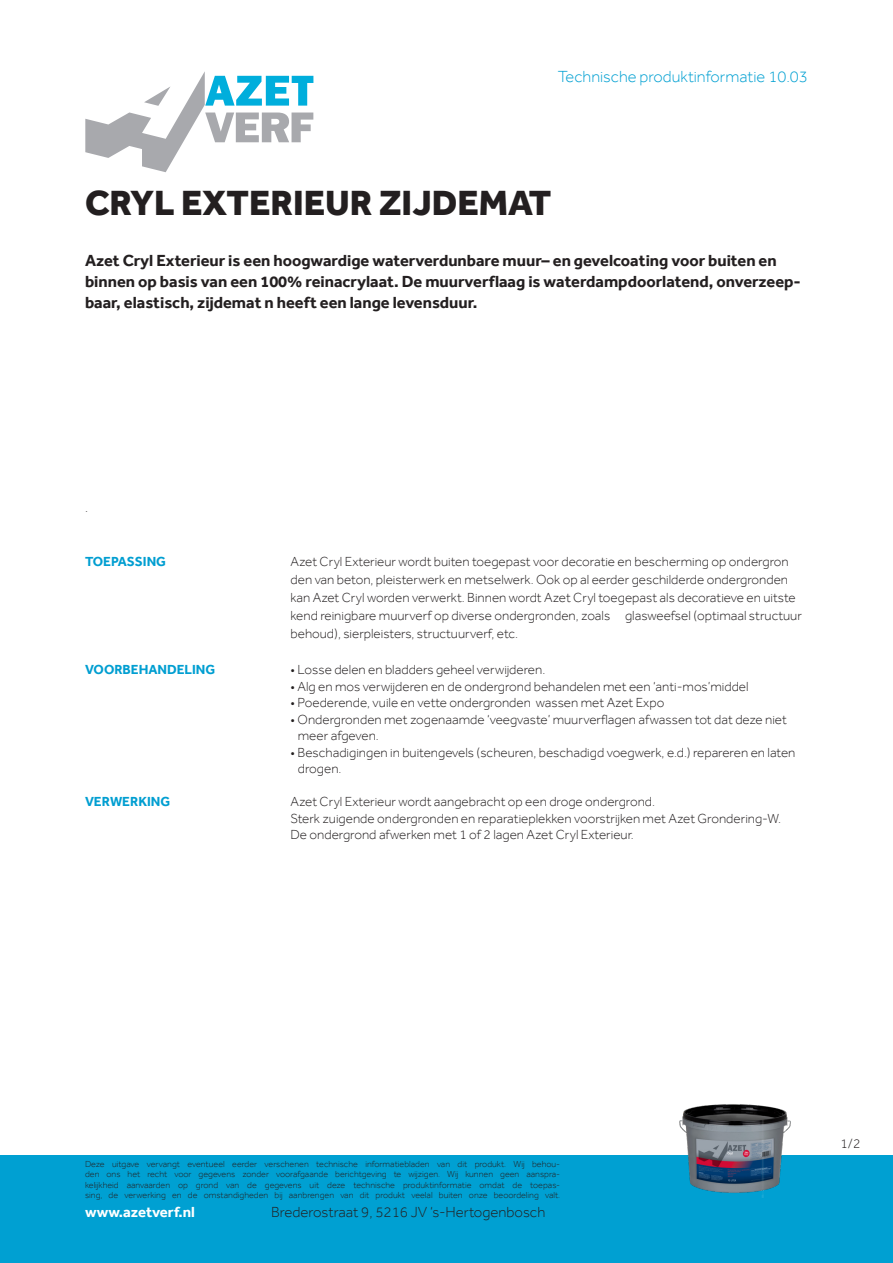
<style>
.page{position:relative;width:893px;height:1263px;background:#fff}
.page>*{position:absolute;margin:0;border:0;box-sizing:border-box;transform-origin:0 0}
.kop_product{font:800 36px "Effra";color:#231f20}
.intro_product{font:700 16.5px/21px "Effra";color:#231f20}
.nummer_rechts_boven{font:300 16.5px "Effra";color:#00a0d2}
.body{font:300 15px "Effra";color:#231f20}
.body-2{font:700 15px "Effra";color:#fff}
.body-3{font:300 13.5px "Effra";color:#231f20}
.body-4{font:700 13.5px "Effra";color:#019ed1}
.body-5{font:300 9px/10.5px "Effra";color:#231f20;text-align:justify}
</style>
<div class="page">
<div style="left:0;top:1155px;width:893px;height:108px;background:#00a0d2"></div>
<svg style="left:85px;top:71px;width:229px;height:101px"></svg>
<img style="left:679px;top:1104px;width:112px;height:94px">
<p class="nummer_rechts_boven" style="left:558px;top:66px;width:252px">Technische produktinformatie 10.03</p>
<p class="kop_product" style="left:85px;top:182px;width:468px">CRYL EXTERIEUR ZIJDEMAT</p>
<p class="intro_product" style="left:85px;top:250px;width:717px">Azet Cryl Exterieur is een hoogwardige waterverdunbare muur– en gevelcoating voor buiten en binnen op basis van een 100% reinacrylaat. De muurverflaag is waterdampdoorlatend, onverzeep&shy;baar, elastisch, zijdemat n heeft een lange levensduur.</p>
<p class="body-3" style="left:85px;top:499px;width:4px">.</p>
<p class="body-4" style="left:85px;top:553px;width:82px">TOEPASSING</p>
<p class="body-3" style="left:291px;top:553px;width:500px">Azet Cryl Exterieur wordt buiten toegepast voor decoratie en bescherming op ondergron</p>
<p class="body-3" style="left:291px;top:571px;width:499px">den van beton, pleisterwerk en metselwerk. Ook op al eerder geschilderde ondergronden</p>
<p class="body-3" style="left:291px;top:589px;width:507px">kan Azet Cryl worden verwerkt. Binnen wordt Azet Cryl toegepast als decoratieve en uitste</p>
<p class="body-3" style="left:291px;top:607px;width:513px">kend reinigbare muurverf op diverse ondergronden, zoals glasweefsel (optimaal structuur</p>
<p class="body-3" style="left:291px;top:625px;width:229px">behoud), sierpleisters, structuurverf, etc.</p>
<p class="body-4" style="left:85px;top:661px;width:132px">VOORBEHANDELING</p>
<p class="body-3" style="left:291px;top:661px;width:256px">• Losse delen en bladders geheel verwijderen.</p>
<p class="body-3" style="left:291px;top:678px;width:460px">• Alg en mos verwijderen en de ondergrond behandelen met een ‘anti-mos’middel</p>
<p class="body-3" style="left:291px;top:694px;width:375px">• Poederende, vuile en vette ondergronden wassen met Azet Expo</p>
<p class="body-3" style="left:291px;top:711px;width:498px">• Ondergronden met zogenaamde ‘veegvaste’ muurverflagen afwassen tot dat deze niet</p>
<p class="body-3" style="left:298px;top:727px;width:82px">meer afgeven.</p>
<p class="body-3" style="left:291px;top:744px;width:506px">• Beschadigingen in buitengevels (scheuren, beschadigd voegwerk, e.d.) repareren en laten</p>
<p class="body-3" style="left:298px;top:760px;width:45px">drogen.</p>
<p class="body-4" style="left:85px;top:793px;width:87px">VERWERKING</p>
<p class="body-3" style="left:291px;top:793px;width:366px">Azet Cryl Exterieur wordt aangebracht op een droge ondergrond.</p>
<p class="body-3" style="left:291px;top:810px;width:492px">Sterk zuigende ondergronden en reparatieplekken voorstrijken met Azet Grondering-W.</p>
<p class="body-3" style="left:291px;top:826px;width:345px">De ondergrond afwerken met 1 of 2 lagen Azet Cryl Exterieur.</p>
<p class="body-5" style="left:85px;top:1158px;width:477px">Deze uitgave vervangt eventueel eerder verschenen technische informatiebladen van dit produkt. Wij behou&shy;den ons het recht voor gegevens zonder voorafgaande berichtgeving te wijzigen. Wij kunnen geen aanspra&shy;kelijkheid aanvaarden op grond van de gegevens uit deze technische produktinformatie omdat de toepas&shy;sing, de verwerking en de omstandigheden bij aanbrengen van dit produkt veelal buiten onze beoordeling valt.</p>
<p class="body-2" style="left:85px;top:1203px;width:111px">www.azetverf.nl</p>
<p class="body" style="left:271px;top:1203px;width:276px">Brederostraat 9, 5216 JV ‘s-Hertogenbosch</p>
<p class="body-3" style="left:841px;top:1136px;width:21px">1/2</p>
</div>
